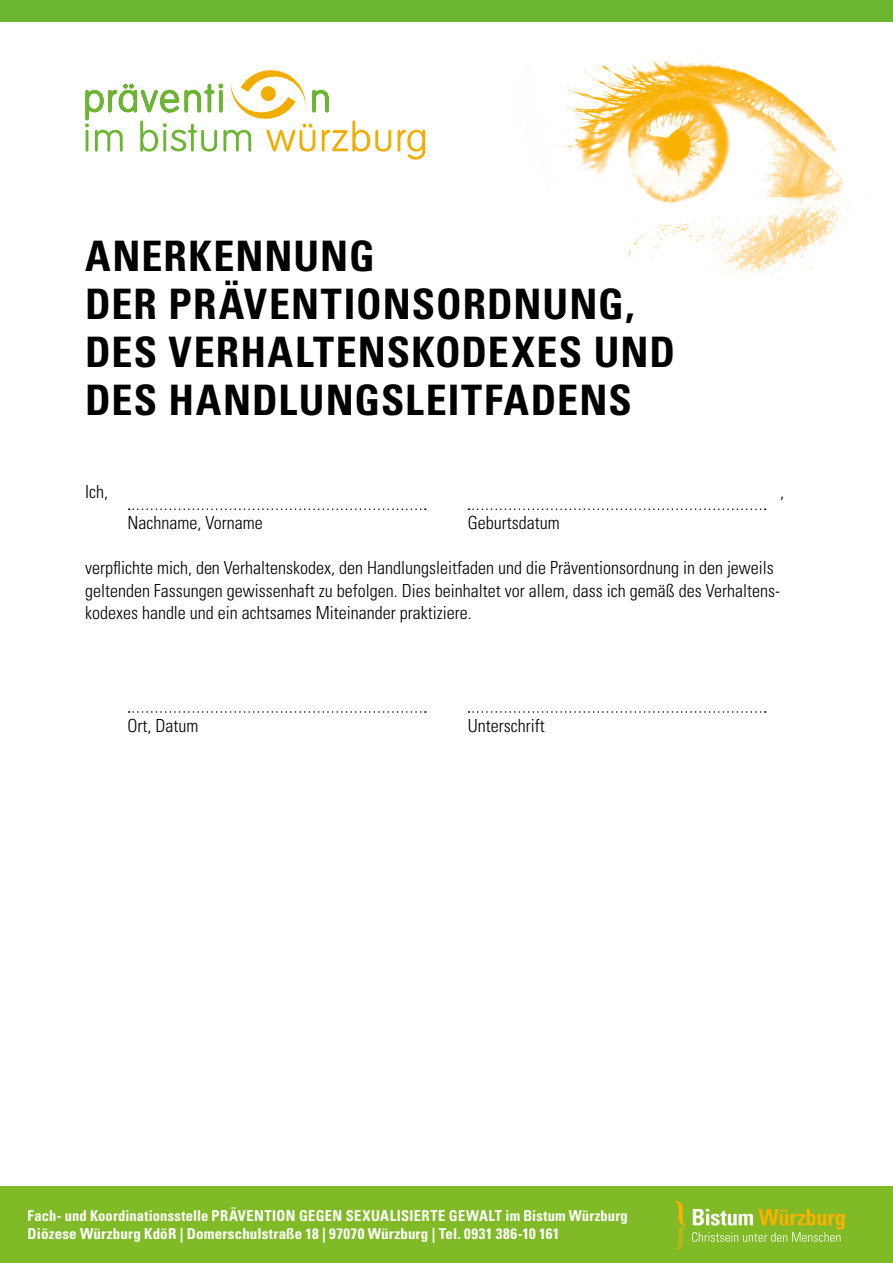
<style>
.page{position:relative;width:893px;height:1263px;background:#fff}
.page>*{position:absolute;margin:0;border:0;box-sizing:border-box;transform-origin:0 0}
.t1{font:700 condensed 42px/48px "Univers LT Std";letter-spacing:.025em;color:#000}
.t2{font:300 condensed 18px/22.5px "Univers LT Std";color:#000}
.t3{font:700 condensed 15px/18px "Univers LT Std";letter-spacing:.015em;color:#fff}
</style>
<div class="page">
<div style="left:0;top:0;width:893px;height:21px;background:#6cb530"></div>
<img style="left:554px;top:59px;width:293px;height:216px">
<svg style="left:85px;top:70px;width:306px;height:82px"></svg>
<svg style="left:398px;top:130px;width:27px;height:30px"></svg>
<div style="left:0;top:1186px;width:893px;height:77px;background:#80ba27"></div>
<svg style="left:692px;top:1209px;width:153px;height:33px"></svg>
<svg style="left:675px;top:1201px;width:11px;height:48px"></svg>
<svg style="left:129px;top:508px;width:297px;height:2px"></svg>
<svg style="left:129px;top:711px;width:297px;height:2px"></svg>
<svg style="left:468px;top:508px;width:298px;height:2px"></svg>
<svg style="left:468px;top:711px;width:298px;height:2px"></svg>
<h1 class="t1" style="left:85px;top:232px;width:591px">ANERKENNUNG<br>DER PRÄVENTIONSORDNUNG,<br>DES VERHALTENSKODEXES UND<br>DES HANDLUNGSLEITFADENS</h1>
<p class="t2" style="left:85px;top:480px;width:24px">Ich,</p>
<p class="t2" style="left:780px;top:480px;width:5px">,</p>
<p class="t2" style="left:128px;top:511px;width:137px">Nachname, Vorname</p>
<p class="t2" style="left:468px;top:511px;width:93px">Geburtsdatum</p>
<p class="t2" style="left:85px;top:556px;width:696px">verpflichte mich, den Verhaltenskodex, den Handlungsleitfaden und die Präventionsordnung in den jeweils geltenden Fassungen gewissenhaft zu befolgen. Dies beinhaltet vor allem, dass ich gemäß des Verhaltens&shy;kodexes handle und ein achtsames Miteinander praktiziere.</p>
<p class="t2" style="left:128px;top:714px;width:73px">Ort, Datum</p>
<p class="t2" style="left:468px;top:714px;width:79px">Unterschrift</p>
<p class="t3" style="left:28px;top:1207px;width:602px">Fach- und Koordinationsstelle PRÄVENTION GEGEN SEXUALISIERTE GEWALT im Bistum Würzburg<br>Diözese Würzburg KdöR | Domerschulstraße 18 | 97070 Würzburg | Tel. 0931 386-10 161</p>
</div>
